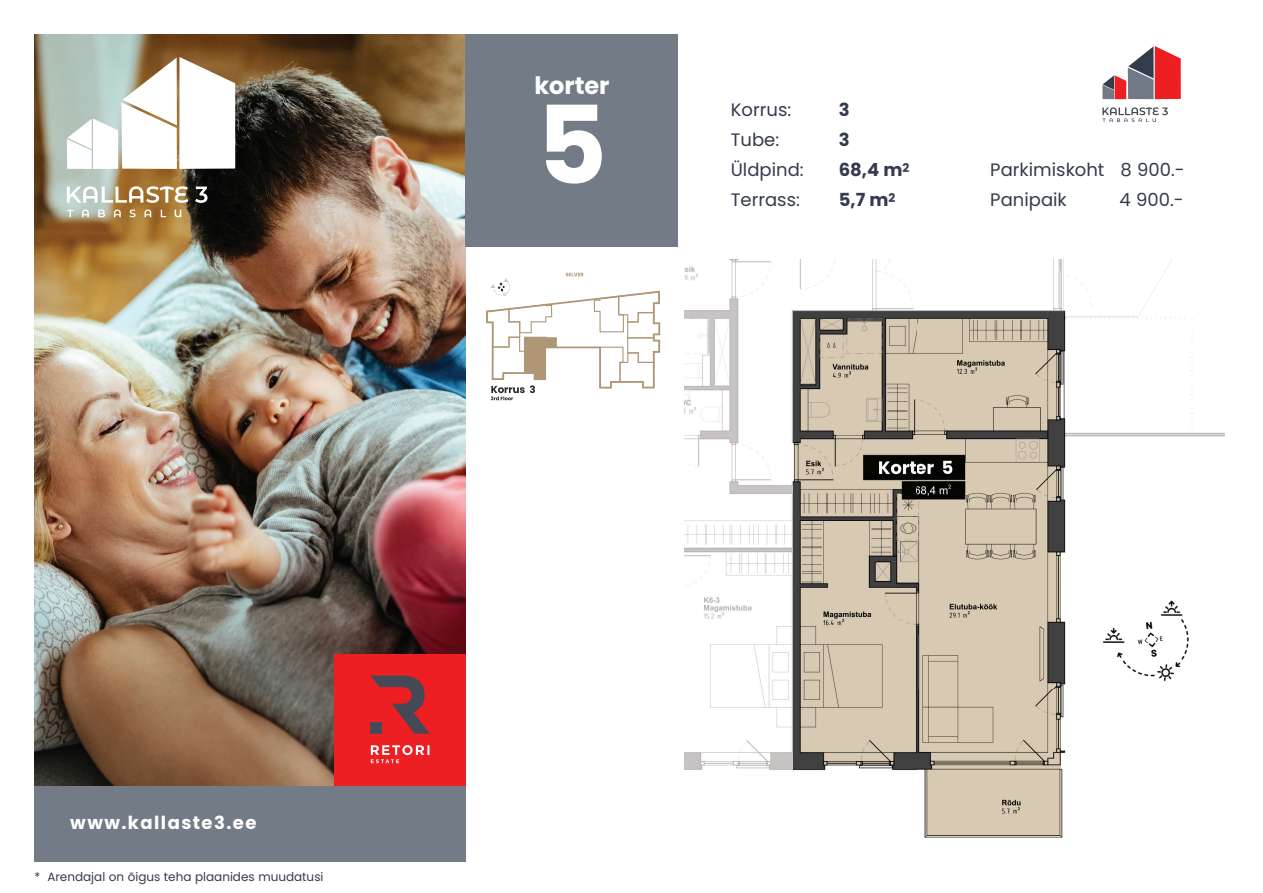
<style>
.page{position:relative;width:1263px;height:893px;background:#fff}
.page>*{position:absolute;margin:0;border:0;box-sizing:border-box;transform-origin:0 0}
.t1{font:700 108px "Poppins";color:#fff}
.t2{font:700 24px "Poppins";color:#fff}
.t3{font:18px/30px "Poppins";color:#343b4c}
.t4{font:700 18px "Poppins";letter-spacing:.08em;color:#fff}
.t5{font:700 18px "Poppins";color:#343b4c}
.t6{font:12px "Poppins";color:#343b4c}
</style>
<div class="page">
<div style="left:34px;top:736px;width:432px;height:126px;background:#737b86"></div>
<img style="left:34px;top:34px;width:432px;height:751px">
<svg style="left:67px;top:57px;width:168px;height:112px"></svg>
<svg style="left:67px;top:209px;width:114px;height:8px"></svg>
<svg style="left:67px;top:186px;width:141px;height:17px"></svg>
<div style="left:334px;top:654px;width:132px;height:131px;background:#ee1f23"></div>
<svg style="left:371px;top:675px;width:59px;height:59px"></svg>
<div style="left:371px;top:722px;width:11px;height:12px;background:#444955"></div>
<svg style="left:371px;top:745px;width:58px;height:18px"></svg>
<svg style="left:1102px;top:46px;width:79px;height:53px"></svg>
<svg style="left:1102px;top:107px;width:66px;height:15px"></svg>
<img style="left:684px;top:259px;width:540px;height:579px">
<div style="left:466px;top:34px;width:212px;height:213px;background:#737b86"></div>
<svg style="left:486px;top:273px;width:174px;height:127px"></svg>
<h2 class="t2" style="left:534px;top:71px;width:77px">korter</h2>
<h1 class="t1" style="left:537px;top:83px;width:72px">5</h1>
<p class="t3" style="left:731px;top:95px;width:62px">Korrus:</p>
<p class="t5" style="left:839px;top:100px;width:12px">3</p>
<p class="t3" style="left:731px;top:125px;width:50px">Tube:</p>
<p class="t5" style="left:839px;top:130px;width:12px">3</p>
<p class="t3" style="left:731px;top:155px;width:74px">Üldpind:</p>
<p class="t5" style="left:839px;top:160px;width:72px">68,4 m<sup>2</sup></p>
<p class="t3" style="left:731px;top:185px;width:71px">Terrass:</p>
<p class="t5" style="left:839px;top:190px;width:58px">5,7 m<sup>2</sup></p>
<p class="t3" style="left:990px;top:155px;width:196px">Parkimiskoht 8 900.-<br>Panipaik</p>
<p class="t3" style="left:1119px;top:185px;width:66px">4 900.-</p>
<p class="t4" style="left:70px;top:812px;width:188px">www.kallaste3.ee</p>
<p class="t6" style="left:34px;top:870px;width:291px">* Arendajal on õigus teha plaanides muudatusi</p>
</div>
